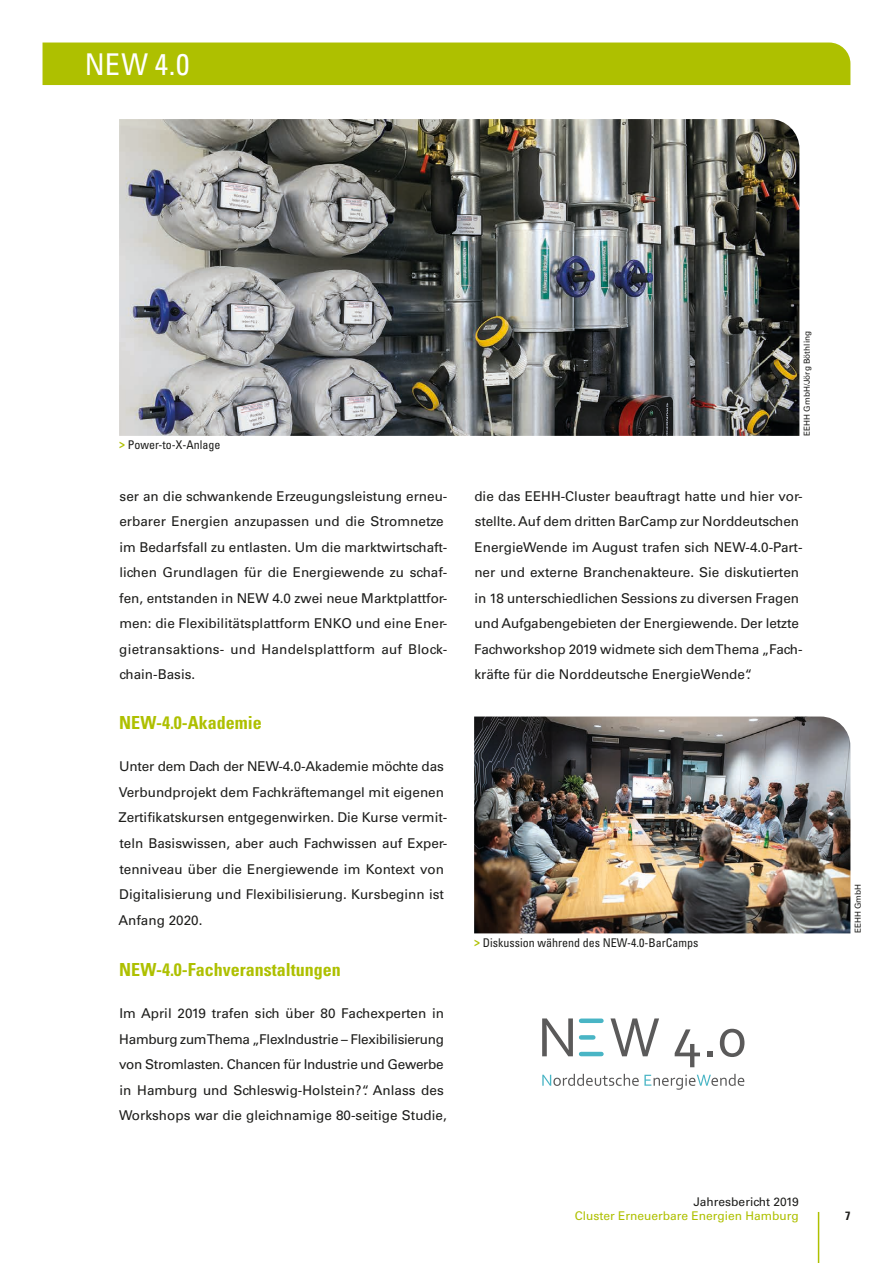
<style>
.page{position:relative;width:893px;height:1263px;background:#fff}
.page>*{position:absolute;margin:0;border:0;box-sizing:border-box;transform-origin:0 0}
.t1{font:condensed 30px "Univers LT Std";color:#fff}
.t2{font:700 condensed 18px "Univers LT Std";color:#aec000}
.t3{font:13.5px/25.5px "Univers LT Std";color:#1d1d1b}
.t4{font:condensed 12px "Univers LT Std";color:#1d1d1b}
.t5{font:12px "Univers LT Std";color:#aec000}
.t6{font:12px "Univers LT Std";color:#1d1d1b}
.t7{font:700 condensed 12px "Univers LT Std";color:#1d1d1b}
.t8{font:8.25px "Univers LT Std";color:#1d1d1b}
.s1{font-weight:700;color:#aec000}
</style>
<div class="page">
<hr style="left:818px;top:1212px;width:1px;height:51px;background:#aec000">
<div style="left:43px;top:43px;width:807px;height:42px;background:#aec000"></div>
<img style="left:474px;top:716px;width:376px;height:217px">
<img style="left:119px;top:119px;width:680px;height:317px">
<svg style="left:542px;top:1018px;width:31px;height:38px"></svg>
<svg style="left:610px;top:1018px;width:49px;height:38px"></svg>
<svg style="left:675px;top:1029px;width:25px;height:38px"></svg>
<svg style="left:707px;top:1051px;width:5px;height:5px"></svg>
<svg style="left:720px;top:1029px;width:24px;height:28px"></svg>
<div style="left:581px;top:1018px;width:20px;height:5px;background:#49b5c5"></div>
<div style="left:581px;top:1035px;width:12px;height:5px;background:#49b5c5"></div>
<hr style="left:581px;top:1052px;width:20px;height:4px;background:#49b5c5">
<svg style="left:542px;top:1074px;width:202px;height:16px"></svg>
<h1 class="t1" style="left:85px;top:45px;width:106px">NEW 4.0</h1>
<p class="t4" style="left:119px;top:437px;width:103px"><span class="s1">&gt;</span> Power-to-X-Anlage</p>
<p class="t3" style="left:119px;top:483px;width:330px">ser an die schwankende Erzeugungsleistung erneu&shy;erbarer Energien anzupassen und die Stromnetze im Bedarfsfall zu entlasten. Um die marktwirtschaft&shy;lichen Grundlagen für die Energiewende zu schaf&shy;fen, entstanden in NEW 4.0 zwei neue Marktplattfor&shy;men: die Flexibilitätsplattform ENKO und eine Ener&shy;gietransaktions- und Handelsplattform auf Block&shy;chain-Basis.</p>
<h2 class="t2" style="left:119px;top:711px;width:144px">NEW-4.0-Akademie</h2>
<p class="t3" style="left:118px;top:754px;width:330px">Unter dem Dach der NEW-4.0-Akademie möchte das Verbundprojekt dem Fachkräftemangel mit eigenen Zertifikatskursen entgegenwirken. Die Kurse vermit&shy;teln Basiswissen, aber auch Fachwissen auf Exper&shy;tenniveau über die Energiewende im Kontext von Digitalisierung und Flexibilisierung. Kursbeginn ist Anfang 2020.</p>
<h2 class="t2" style="left:119px;top:958px;width:223px">NEW-4.0-Fachveranstaltungen</h2>
<p class="t3" style="left:119px;top:1000px;width:329px">Im April 2019 trafen sich über 80 Fachexperten in Hamburg zum Thema „FlexIndustrie – Flexibilisierung von Stromlasten. Chancen für Industrie und Gewerbe in Hamburg und Schleswig-Holstein?“. Anlass des Workshops war die gleichnamige 80-seitige Studie,</p>
<p class="t8" style="left:802px;top:436px;width:106px;rotate:-90deg">EEHH GmbH/Jörg Böthling</p>
<p class="t3" style="left:474px;top:483px;width:330px">die das EEHH-Cluster beauftragt hatte und hier vor&shy;stellte. Auf dem dritten BarCamp zur Norddeutschen EnergieWende im August trafen sich NEW-4.0-Part&shy;ner und externe Branchenakteure. Sie diskutierten in 18 unterschiedlichen Sessions zu diversen Fragen und Aufgabengebieten der Energiewende. Der letzte Fachworkshop 2019 widmete sich dem Thema „Fach&shy;kräfte für die Norddeutsche EnergieWende“.</p>
<p class="t4" style="left:474px;top:935px;width:226px"><span class="s1">&gt;</span> Diskussion während des NEW-4.0-BarCamps</p>
<p class="t8" style="left:853px;top:933px;width:51px;rotate:-90deg">EEHH GmbH</p>
<p class="t6" style="left:693px;top:1195px;width:107px">Jahresbericht 2019</p>
<p class="t5" style="left:575px;top:1209px;width:226px">Cluster Erneuerbare Energien Hamburg</p>
<p class="t7" style="left:845px;top:1209px;width:7px">7</p>
</div>
